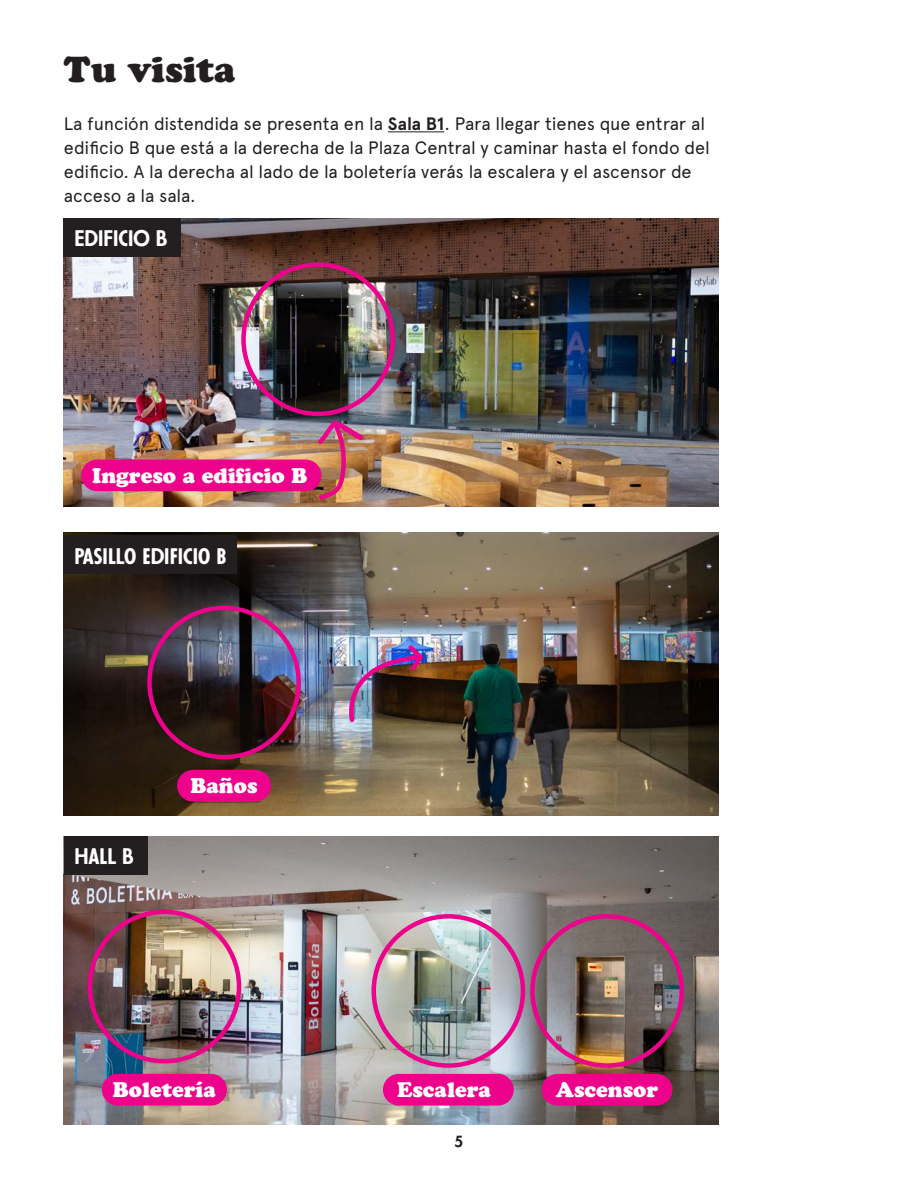
<style>
.page{position:relative;width:918px;height:1188px;background:#fff}
.page>*{position:absolute;margin:0;border:0;box-sizing:border-box;transform-origin:0 0}
.P1{font:36px "Cooper Black Std";color:#231f20}
.P1-2{font:21px "Cooper Black Std";color:#fff}
.P1-3{font:21px "Futura Passata DISPLAY";color:#fff}
.P1-4{font:18px/24px "Apercu";letter-spacing:-.005em;color:#231f20}
.t1{font:15px "Futura Passata DISPLAY";color:#231f20}
.s1{font-weight:700}
</style>
<div class="page">
<hr style="left:388px;top:131px;width:56px;height:1px;background:#231f20">
<img style="left:64px;top:218px;width:655px;height:288px">
<div style="left:81px;top:460px;width:240px;height:31px;background:#ed028c;border-radius:16px"></div>
<img style="left:314px;top:414px;width:97px;height:89px">
<div style="left:241px;top:262px;width:154px;height:154px;border:4px solid #ed028c;border-radius:50%"></div>
<div style="left:64px;top:218px;width:117px;height:39px;background:#231f20"></div>
<img style="left:64px;top:836px;width:655px;height:288px">
<div style="left:542px;top:1074px;width:130px;height:32px;background:#ed028c;border-radius:16px"></div>
<div style="left:102px;top:1074px;width:125px;height:32px;background:#ed028c;border-radius:16px"></div>
<div style="left:88px;top:910px;width:153px;height:153px;border:4px solid #ed028c;border-radius:50%"></div>
<div style="left:530px;top:914px;width:154px;height:154px;border:4px solid #ed028c;border-radius:50%"></div>
<div style="left:64px;top:836px;width:83px;height:39px;background:#231f20"></div>
<div style="left:383px;top:1074px;width:131px;height:32px;background:#ed028c;border-radius:16px"></div>
<div style="left:372px;top:914px;width:153px;height:154px;border:4px solid #ed028c;border-radius:50%"></div>
<img style="left:64px;top:533px;width:655px;height:282px">
<div style="left:64px;top:536px;width:173px;height:38px;background:#231f20"></div>
<img style="left:340px;top:641px;width:91px;height:83px">
<div style="left:177px;top:770px;width:94px;height:32px;background:#ed028c;border-radius:16px"></div>
<div style="left:147px;top:606px;width:154px;height:153px;border:4px solid #ed028c;border-radius:50%"></div>
<p class="P1" style="left:64px;top:48px;width:173px">Tu visita</p>
<p class="P1-4" style="left:64px;top:112px;width:647px">La función distendida se presenta en la <span class="s1">Sala B1</span>. Para llegar tienes que entrar al edificio B que está a la derecha de la Plaza Central y caminar hasta el fondo del edificio. A la derecha al lado de la boletería verás la escalera y el ascensor de acceso a la sala.</p>
<p class="P1-3" style="left:74px;top:224px;width:95px">EDIFICIO B</p>
<p class="P1-2" style="left:92px;top:463px;width:217px">Ingreso a edificio B</p>
<p class="P1-3" style="left:74px;top:541px;width:154px">PASILLO EDIFICIO B</p>
<p class="P1-3" style="left:74px;top:842px;width:61px">HALL B</p>
<p class="P1-2" style="left:191px;top:773px;width:68px">Baños</p>
<p class="P1-2" style="left:113px;top:1077px;width:105px">Boletería</p>
<p class="P1-2" style="left:556px;top:1077px;width:104px">Ascensor</p>
<p class="P1-2" style="left:397px;top:1077px;width:95px">Escalera</p>
<p class="t1" style="left:455px;top:1131px;width:10px">5</p>
</div>
